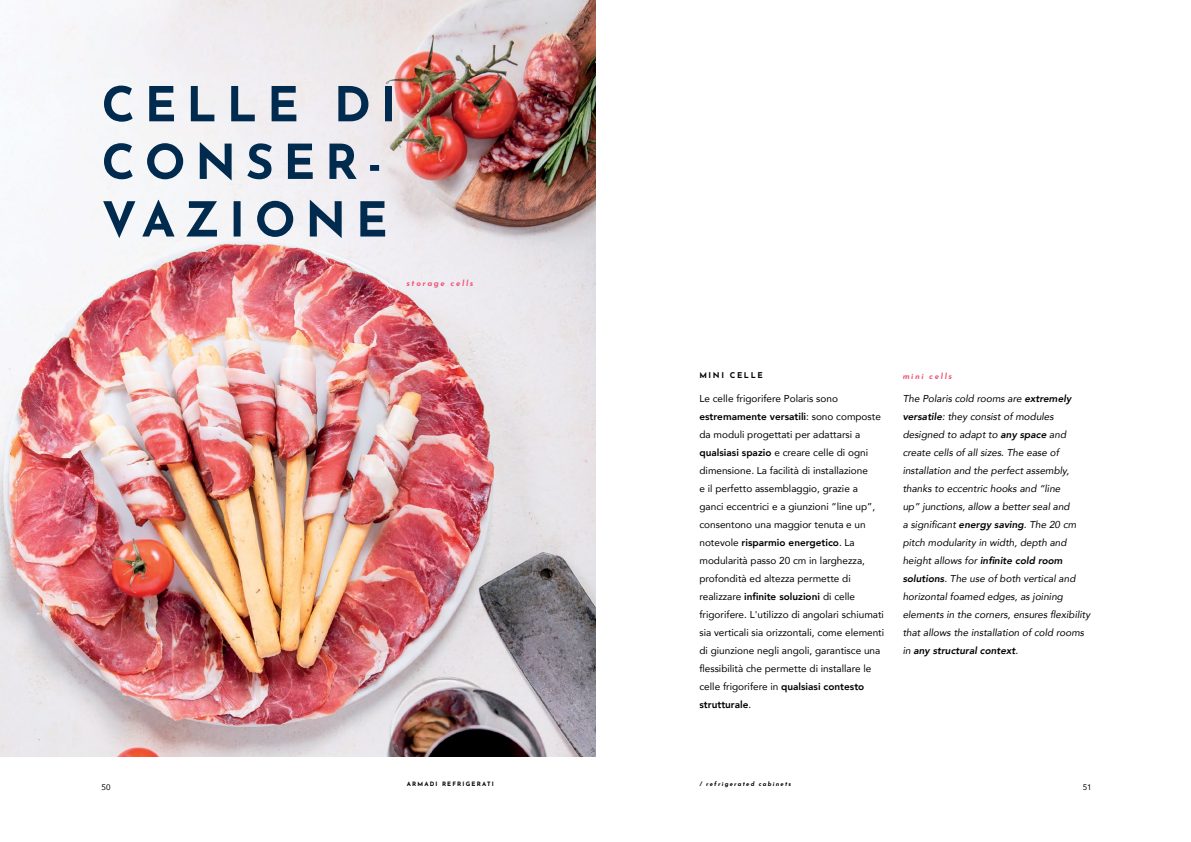
<style>
.page{position:relative;width:1191px;height:842px;background:#fff}
.page>*{position:absolute;margin:0;border:0;box-sizing:border-box;transform-origin:0 0}
.t1{font:10px/18px "Avenir";color:#000}
.t2{font:italic 10px/18px "Avenir";color:#000}
.t3{font:italic 700 8px "Josefin Sans";letter-spacing:.2em;color:#f05674}
.t4{font:700 8px "Josefin Sans";letter-spacing:.2em;color:#000}
.t5{font:8px "Avenir";color:#000}
.t6{font:italic 700 6px "Josefin Sans";letter-spacing:.2em;color:#000}
.t7{font:700 6px "Josefin Sans";letter-spacing:.2em;color:#000}
.s1{font-weight:800}
</style>
<div class="page">
<img style="left:0;top:0;width:595px;height:757px">
<svg style="left:104px;top:142px;width:275px;height:38px"></svg>
<svg style="left:104px;top:86px;width:288px;height:36px"></svg>
<svg style="left:103px;top:200px;width:282px;height:38px"></svg>
<p class="t3" style="left:406px;top:280px;width:69px">storage cells</p>
<p class="t4" style="left:699px;top:372px;width:65px">MINI CELLE</p>
<p class="t1" style="left:699px;top:390px;width:186px">Le celle frigorifere Polaris sono <span class="s1">estremamente versatili</span>: sono composte da moduli progettati per adattarsi a <span class="s1">qualsiasi spazio</span> e creare celle di ogni dimensione. La facilità di installazione<br>e il perfetto assemblaggio, grazie a ganci eccentrici e a giunzioni “line up”, consentono una maggior tenuta e un notevole <span class="s1">risparmio energetico</span>. La modularità passo 20 cm in larghezza, profondità ed altezza permette di realizzare <span class="s1">infinite soluzioni</span> di celle frigorifere. L'utilizzo di angolari schiumati sia verticali sia orizzontali, come elementi di giunzione negli angoli, garantisce una flessibilità che permette di installare le celle frigorifere in <span class="s1">qualsiasi contesto strutturale</span>.</p>
<p class="t3" style="left:902px;top:373px;width:51px">mini cells</p>
<p class="t2" style="left:902px;top:390px;width:189px">The Polaris cold rooms are <span class="s1">extremely versatile</span>: they consist of modules designed to adapt to <span class="s1">any space</span> and create cells of all sizes. The ease of installation and the perfect assembly, thanks to eccentric hooks and “line<br>up” junctions, allow a better seal and<br>a significant <span class="s1">energy saving</span>. The 20 cm pitch modularity in width, depth and height allows for <span class="s1">infinite cold room solutions</span>. The use of both vertical and horizontal foamed edges, as joining elements in the corners, ensures flexibility that allows the installation of cold rooms in <span class="s1">any structural context</span>.</p>
<p class="t7" style="left:407px;top:782px;width:89px">ARMADI REFRIGERATI</p>
<p class="t6" style="left:699px;top:782px;width:93px">/ refrigerated cabinets</p>
<p class="t5" style="left:102px;top:782px;width:10px">50</p>
<p class="t5" style="left:1082px;top:782px;width:10px">51</p>
</div>
